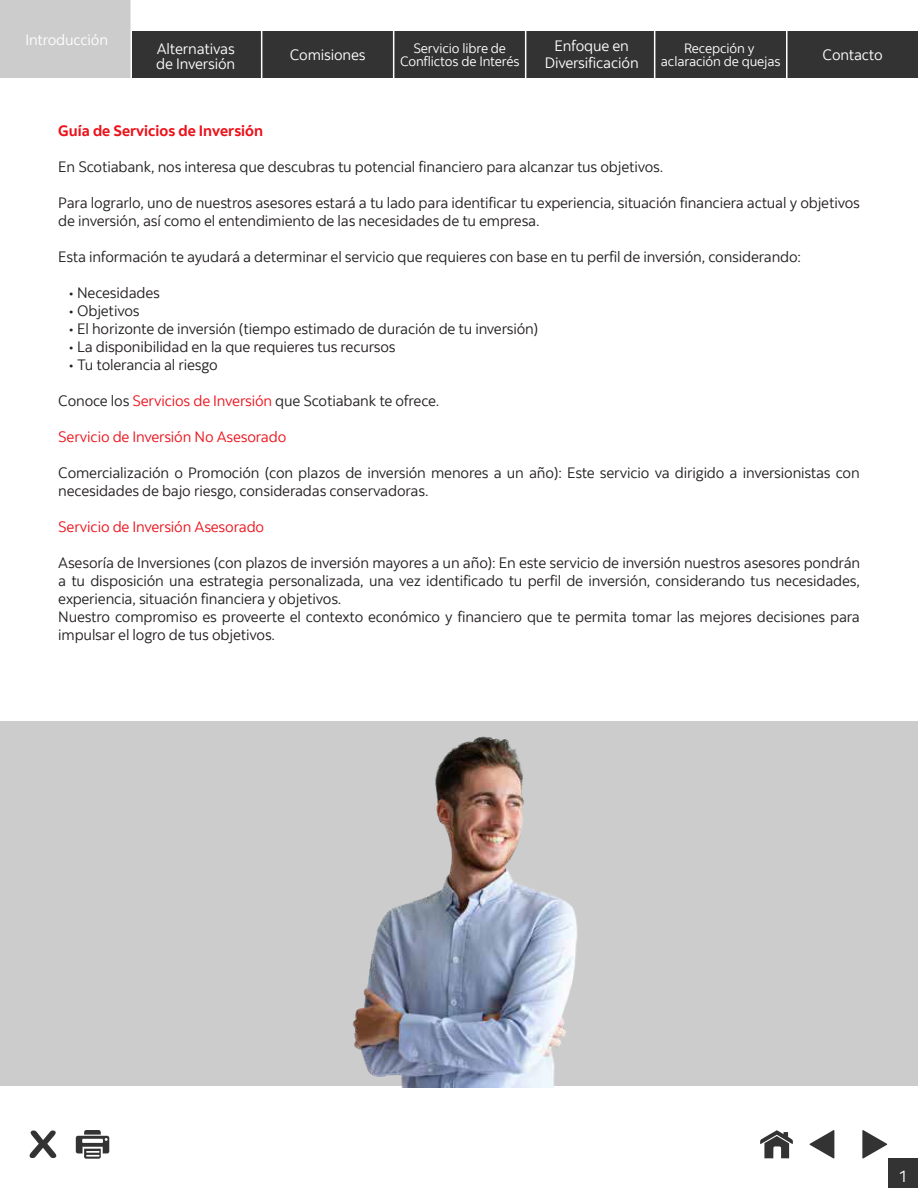
<style>
.page{position:relative;width:918px;height:1188px;background:#fff}
.page>*{position:absolute;margin:0;border:0;box-sizing:border-box;transform-origin:0 0}
.t1{font:16.5px "Scotia";color:#fff}
.t2{font:15px/18px "Scotia";letter-spacing:-.01em;color:#231f20}
.t3{font:15px/15px "Scotia";letter-spacing:-.01em;color:#fff}
.t4{font:15px "Scotia";letter-spacing:-.01em;color:#ec111a}
.t5{font:700 15px "Scotia";color:#ec111a}
.t6{font:13.5px/13.5px "Scotia";letter-spacing:-.01em;color:#fff;text-align:center}
.s1{color:#ec111a}
</style>
<div class="page">
<div style="left:0;top:722px;width:918px;height:364px;background:#ccc"></div>
<img style="left:187px;top:721px;width:559px;height:366px">
<svg style="left:862px;top:1130px;width:25px;height:29px"></svg>
<svg style="left:810px;top:1130px;width:24px;height:29px"></svg>
<svg style="left:30px;top:1131px;width:26px;height:27px"></svg>
<div style="left:888px;top:1158px;width:30px;height:30px;background:#333"></div>
<svg style="left:760px;top:1130px;width:33px;height:28px"></svg>
<svg style="left:76px;top:1130px;width:33px;height:29px"></svg>
<div style="left:0;top:0;width:131px;height:78px;background:#ccc"></div>
<div style="left:131px;top:32px;width:131px;height:46px;background:#333"></div>
<div style="left:262px;top:32px;width:131px;height:46px;background:#333"></div>
<div style="left:393px;top:32px;width:132px;height:46px;background:#333"></div>
<div style="left:525px;top:32px;width:131px;height:46px;background:#333"></div>
<div style="left:656px;top:32px;width:131px;height:46px;background:#333"></div>
<div style="left:787px;top:32px;width:131px;height:46px;background:#333"></div>
<hr style="left:130px;top:0;width:2px;height:86px;background:#fff">
<hr style="left:261px;top:0;width:1px;height:86px;background:#fff">
<hr style="left:393px;top:0;width:1px;height:86px;background:#fff">
<hr style="left:525px;top:0;width:1px;height:86px;background:#fff">
<hr style="left:654px;top:0;width:1px;height:86px;background:#fff">
<hr style="left:786px;top:0;width:2px;height:86px;background:#fff">
<p class="t3" style="left:25px;top:32px;width:84px">Introducción</p>
<p class="t3" style="left:156px;top:41px;width:81px">Alternativas de Inversión</p>
<p class="t3" style="left:290px;top:47px;width:77px">Comisiones</p>
<p class="t6" style="left:400px;top:41px;width:121px">Servicio libre de<br>Conflictos de Interés</p>
<p class="t3" style="left:545px;top:38px;width:96px;line-height:16.5px;text-align:center">Enfoque en<br>Diversificación</p>
<p class="t6" style="left:661px;top:41px;width:121px">Recepción y aclaración de quejas</p>
<p class="t3" style="left:823px;top:47px;width:62px">Contacto</p>
<p class="t5" style="left:58px;top:122px;width:206px">Guía de Servicios de Inversión</p>
<p class="t2" style="left:58px;top:158px;width:607px">En Scotiabank, nos interesa que descubras tu potencial financiero para alcanzar tus objetivos.</p>
<p class="t2" style="left:58px;top:194px;width:803px">Para lograrlo, uno de nuestros asesores estará a tu lado para identificar tu experiencia, situación financiera actual y objetivos de inversión, así como el entendimiento de las necesidades de tu empresa.</p>
<p class="t2" style="left:58px;top:248px;width:744px">Esta información te ayudará a determinar el servicio que requieres con base en tu perfil de inversión, considerando:</p>
<p class="t2" style="left:69px;top:284px;width:93px">• Necesidades</p>
<p class="t2" style="left:69px;top:302px;width:72px">• Objetivos</p>
<p class="t2" style="left:69px;top:320px;width:471px">• El horizonte de inversión (tiempo estimado de duración de tu inversión)</p>
<p class="t2" style="left:69px;top:338px;width:328px">• La disponibilidad en la que requieres tus recursos</p>
<p class="t2" style="left:69px;top:356px;width:151px">• Tu tolerancia al riesgo</p>
<p class="t2" style="left:58px;top:392px;width:383px">Conoce los <span class="s1">Servicios de Inversión</span> que Scotiabank te ofrece.</p>
<p class="t4" style="left:58px;top:428px;width:230px">Servicio de Inversión No Asesorado</p>
<p class="t2" style="left:58px;top:464px;width:803px">Comercialización o Promoción (con plazos de inversión menores a un año): Este servicio va dirigido a inversionistas con necesidades de bajo riesgo, consideradas conservadoras.</p>
<p class="t4" style="left:58px;top:518px;width:207px">Servicio de Inversión Asesorado</p>
<p class="t2" style="left:58px;top:554px;width:803px">Asesoría de Inversiones (con plazos de inversión mayores a un año): En este servicio de inversión nuestros asesores pondrán a tu disposición una estrategia personalizada, una vez identificado tu perfil de inversión, considerando tus necesidades, experiencia, situación financiera y objetivos.<br>Nuestro compromiso es proveerte el contexto económico y financiero que te permita tomar las mejores decisiones para impulsar el logro de tus objetivos.</p>
<p class="t1" style="left:900px;top:1166px;width:8px">1</p>
</div>
